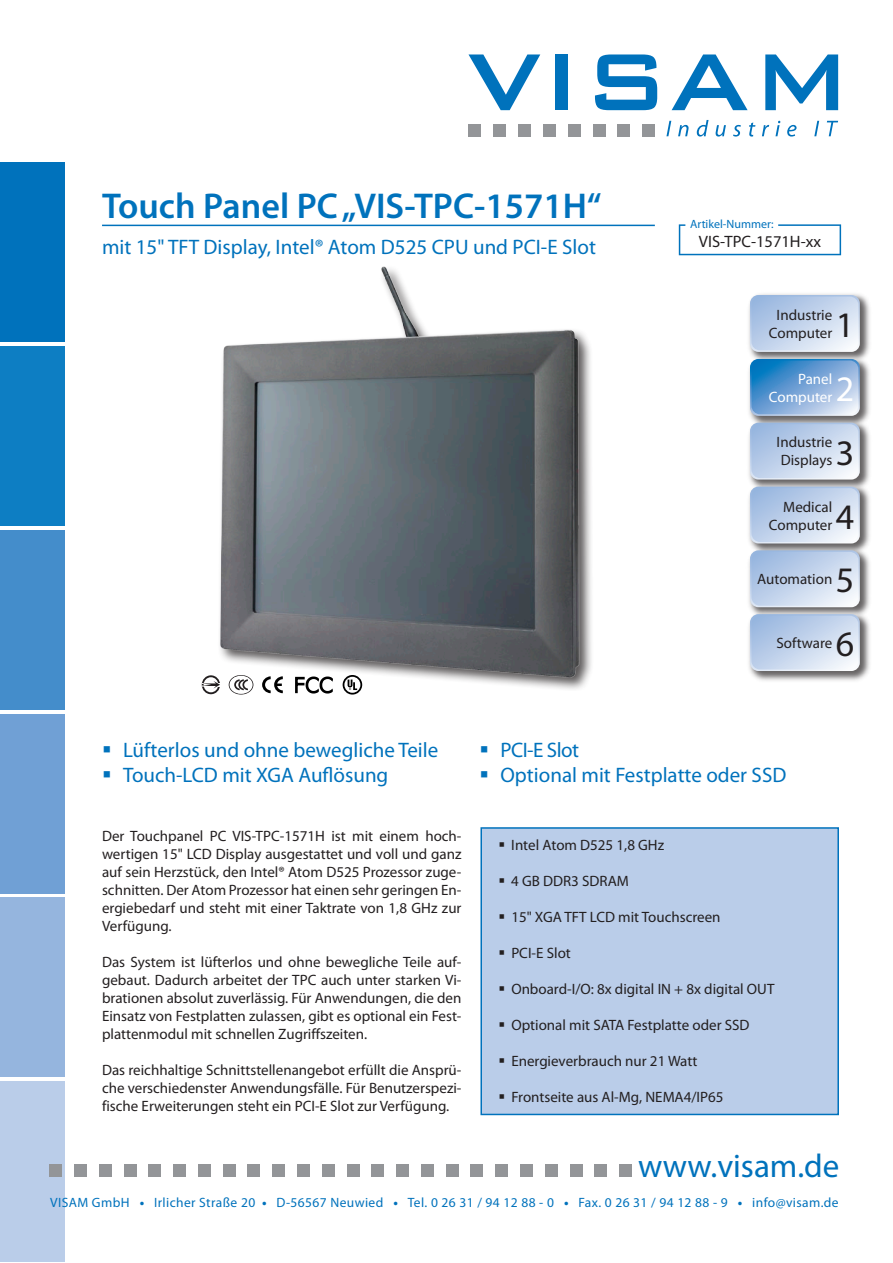
<style>
.page{position:relative;width:893px;height:1263px;background:#fff}
.page>*{position:absolute;margin:0;border:0;box-sizing:border-box;transform-origin:0 0}
.t1{font:600 36px "Myriad Pro";color:#0072bc}
.t2{font:36px "Myriad Pro";color:#231f20}
.t3{font:36px "Myriad Pro";color:#fff}
.t4{font:33px "Myriad Pro";color:#0072bc}
.t5{font:21px "Myriad Pro";color:#0072bc}
.t6{font:16.5px "Myriad Pro";color:#231f20}
.t7{font:15px/18px "Myriad Pro";color:#231f20;text-align:justify}
.t8{font:15px/18px "Myriad Pro";color:#fff;text-align:right}
.t9{font:13.5px "Myriad Pro";letter-spacing:.03em;color:#0072bc}
.t10{font:12px "Myriad Pro";color:#0072bc}
.s1{font-weight:700}
</style>
<div class="page">
<div style="left:0;top:1081px;width:65px;height:181px;background:#bacde9"></div>
<div style="left:0;top:162px;width:65px;height:180px;background:#0072bc"></div>
<div style="left:0;top:346px;width:65px;height:180px;background:#0d7ec3"></div>
<div style="left:0;top:530px;width:65px;height:180px;background:#448dcb"></div>
<div style="left:0;top:714px;width:65px;height:179px;background:#70a0d5"></div>
<div style="left:0;top:897px;width:65px;height:180px;background:#95b5de"></div>
<div style="left:124px;top:1165px;width:12px;height:12px;background:#939598"></div>
<div style="left:149px;top:1165px;width:12px;height:12px;background:#939598"></div>
<div style="left:173px;top:1165px;width:13px;height:12px;background:#939598"></div>
<div style="left:198px;top:1165px;width:13px;height:12px;background:#939598"></div>
<div style="left:223px;top:1165px;width:12px;height:12px;background:#939598"></div>
<div style="left:248px;top:1165px;width:12px;height:12px;background:#939598"></div>
<div style="left:272px;top:1165px;width:13px;height:12px;background:#939598"></div>
<div style="left:50px;top:1164px;width:12px;height:13px;background:#939598"></div>
<div style="left:74px;top:1164px;width:13px;height:13px;background:#939598"></div>
<div style="left:99px;top:1164px;width:12px;height:13px;background:#939598"></div>
<div style="left:421px;top:1165px;width:13px;height:12px;background:#939598"></div>
<div style="left:446px;top:1165px;width:12px;height:12px;background:#939598"></div>
<div style="left:471px;top:1165px;width:12px;height:12px;background:#939598"></div>
<div style="left:495px;top:1165px;width:13px;height:12px;background:#939598"></div>
<div style="left:520px;top:1165px;width:13px;height:12px;background:#939598"></div>
<div style="left:545px;top:1165px;width:12px;height:12px;background:#939598"></div>
<div style="left:570px;top:1165px;width:12px;height:12px;background:#939598"></div>
<div style="left:297px;top:1164px;width:13px;height:13px;background:#939598"></div>
<div style="left:322px;top:1164px;width:12px;height:13px;background:#939598"></div>
<div style="left:347px;top:1164px;width:12px;height:13px;background:#939598"></div>
<div style="left:372px;top:1164px;width:12px;height:13px;background:#939598"></div>
<div style="left:396px;top:1164px;width:13px;height:13px;background:#939598"></div>
<div style="left:595px;top:1164px;width:12px;height:13px;background:#939598"></div>
<div style="left:619px;top:1164px;width:13px;height:13px;background:#939598"></div>
<svg style="left:679px;top:224px;width:162px;height:31px"></svg>
<img style="left:749px;top:294px;width:121px;height:61px">
<svg style="left:750px;top:295px;width:110px;height:57px;background:#c5d5ec"></svg>
<img style="left:749px;top:355px;width:121px;height:63px">
<svg style="left:750px;top:359px;width:110px;height:57px;background:#76a8d7"></svg>
<img style="left:749px;top:418px;width:121px;height:65px">
<svg style="left:750px;top:423px;width:110px;height:57px;background:#c5d4eb"></svg>
<img style="left:749px;top:483px;width:121px;height:63px">
<svg style="left:750px;top:487px;width:110px;height:56px;background:#c5d5ec"></svg>
<img style="left:749px;top:546px;width:121px;height:64px">
<svg style="left:750px;top:550px;width:110px;height:57px;background:#c5d5eb"></svg>
<img style="left:749px;top:610px;width:121px;height:71px">
<svg style="left:750px;top:614px;width:110px;height:57px;background:#c5d5ec"></svg>
<svg style="left:468px;top:54px;width:72px;height:56px"></svg>
<div style="left:555px;top:54px;width:13px;height:56px;background:#0072bc"></div>
<svg style="left:595px;top:54px;width:62px;height:56px"></svg>
<svg style="left:672px;top:54px;width:76px;height:56px"></svg>
<svg style="left:765px;top:54px;width:73px;height:56px"></svg>
<div style="left:468px;top:124px;width:13px;height:12px;background:#939598"></div>
<div style="left:493px;top:124px;width:13px;height:12px;background:#939598"></div>
<div style="left:518px;top:124px;width:13px;height:12px;background:#939598"></div>
<div style="left:543px;top:124px;width:12px;height:12px;background:#939598"></div>
<div style="left:568px;top:124px;width:12px;height:12px;background:#939598"></div>
<div style="left:593px;top:124px;width:12px;height:12px;background:#939598"></div>
<div style="left:618px;top:124px;width:12px;height:12px;background:#939598"></div>
<div style="left:642px;top:124px;width:13px;height:12px;background:#939598"></div>
<svg style="left:666px;top:121px;width:5px;height:15px"></svg>
<svg style="left:678px;top:125px;width:10px;height:11px"></svg>
<svg style="left:697px;top:120px;width:11px;height:17px"></svg>
<svg style="left:716px;top:125px;width:10px;height:12px"></svg>
<svg style="left:733px;top:125px;width:8px;height:12px"></svg>
<svg style="left:749px;top:122px;width:6px;height:15px"></svg>
<svg style="left:762px;top:125px;width:7px;height:11px"></svg>
<svg style="left:775px;top:121px;width:5px;height:15px"></svg>
<svg style="left:787px;top:125px;width:9px;height:12px"></svg>
<svg style="left:814px;top:121px;width:5px;height:15px"></svg>
<svg style="left:827px;top:121px;width:11px;height:15px"></svg>
<hr style="left:102px;top:225px;width:553px;height:1px;background:#0072bc">
<img style="left:201px;top:266px;width:391px;height:429px">
<div style="left:480px;top:827px;width:359px;height:288px;background:#bacde9;border:2px solid #0072bc"></div>
<svg style="left:262px;top:676px;width:21px;height:17px"></svg>
<svg style="left:343px;top:675px;width:19px;height:19px"></svg>
<svg style="left:344px;top:677px;width:16px;height:16px"></svg>
<svg style="left:348px;top:679px;width:9px;height:11px"></svg>
<svg style="left:229px;top:675px;width:24px;height:19px"></svg>
<div style="left:229px;top:676px;width:24px;height:18px;background:#fff;border-radius:50%"></div>
<svg style="left:234px;top:679px;width:14px;height:11px"></svg>
<svg style="left:202px;top:675px;width:18px;height:19px"></svg>
<div style="left:204px;top:677px;width:14px;height:15px;background:#fff;border-radius:50%"></div>
<svg style="left:202px;top:681px;width:18px;height:7px"></svg>
<svg style="left:294px;top:676px;width:40px;height:18px"></svg>
<p class="t1" style="left:102px;top:183px;width:501px">Touch Panel PC „VIS-TPC-1571H“</p>
<p class="t5" style="left:102px;top:234px;width:495px">mit 15" TFT Display, Intel® Atom D525 CPU und PCI-E Slot</p>
<p class="t10" style="left:690px;top:216px;width:85px">Artikel-Nummer:</p>
<p class="t6" style="left:699px;top:231px;width:124px">VIS-TPC-1571H-xx</p>
<p class="t7" style="left:769px;top:306px;width:65px;text-align:center">Industrie<br>Computer</p>
<p class="t8" style="left:769px;top:370px;width:65px">Panel<br>Computer</p>
<h1 class="t3" style="left:836px;top:367px;width:20px">2</h1>
<p class="t7" style="left:777px;top:433px;width:57px">Industrie<br>Displays</p>
<h1 class="t2" style="left:836px;top:430px;width:20px">3</h1>
<p class="t7" style="left:769px;top:497px;width:65px;text-align:right">Medical<br>Computer</p>
<h1 class="t2" style="left:836px;top:494px;width:20px">4</h1>
<h1 class="t2" style="left:836px;top:303px;width:20px">1</h1>
<p class="t7" style="left:757px;top:570px;width:77px">Automation</p>
<h1 class="t2" style="left:836px;top:558px;width:20px">5</h1>
<p class="t7" style="left:776px;top:634px;width:57px">Software</p>
<h1 class="t2" style="left:836px;top:622px;width:20px">6</h1>
<p class="t5" style="left:102px;top:737px;width:338px">▪ Lüfterlos und ohne bewegliche Teile</p>
<p class="t5" style="left:102px;top:762px;width:288px">▪ Touch-LCD mit XGA Auflösung</p>
<p class="t7" style="left:102px;top:826px;width:361px">Der Touchpanel PC VIS-TPC-1571H ist mit einem hoch&shy;wertigen 15" LCD Display ausgestattet und voll und ganz auf sein Herzstück, den Intel® Atom D525 Prozessor zuge&shy;schnitten. Der Atom Prozessor hat einen sehr geringen En&shy;ergiebedarf und steht mit einer Taktrate von 1,8 GHz zur Verfügung.</p>
<p class="t7" style="left:102px;top:952px;width:361px">Das System ist lüfterlos und ohne bewegliche Teile auf&shy;gebaut. Dadurch arbeitet der TPC auch unter starken Vi&shy;brationen absolut zuverlässig. Für Anwendungen, die den Einsatz von Festplatten zulassen, gibt es optional ein Fest&shy;plattenmodul mit schnellen Zugriffszeiten.</p>
<p class="t7" style="left:102px;top:1060px;width:361px">Das reichhaltige Schnittstellenangebot erfüllt die Ansprü&shy;che verschiedenster Anwendungsfälle. Für Benutzerspezi&shy;fische Erweiterungen steht ein PCI-E Slot zur Verfügung.</p>
<p class="t5" style="left:479px;top:737px;width:101px">▪ PCI-E Slot</p>
<p class="t5" style="left:479px;top:762px;width:308px">▪ Optional mit Festplatte oder SSD</p>
<p class="t7" style="left:499px;top:836px;width:167px">▪ Intel Atom D525 1,8 GHz</p>
<p class="t7" style="left:499px;top:872px;width:132px">▪ 4 GB DDR3 SDRAM</p>
<p class="t7" style="left:499px;top:908px;width:223px">▪ 15" XGA TFT LCD mit Touchscreen</p>
<p class="t7" style="left:499px;top:944px;width:74px">▪ PCI-E Slot</p>
<p class="t7" style="left:499px;top:980px;width:277px">▪ Onboard-I/O: 8x digital IN + 8x digital OUT</p>
<p class="t7" style="left:499px;top:1016px;width:253px">▪ Optional mit SATA Festplatte oder SSD</p>
<p class="t7" style="left:499px;top:1052px;width:200px">▪ Energieverbrauch nur 21 Watt</p>
<p class="t7" style="left:499px;top:1088px;width:226px">▪ Frontseite aus Al-Mg, NEMA4/IP65</p>
<h2 class="t4" style="left:638px;top:1145px;width:203px">www.visam.de</h2>
<p class="t9" style="left:50px;top:1194px;width:790px">VISAM GmbH <span class="s1">•</span> Irlicher Straße 20 <span class="s1">•</span> D-56567 Neuwied <span class="s1">•</span> Tel. 0 26 31 / 94 12 88 - 0 <span class="s1">•</span> Fax. 0 26 31 / 94 12 88 - 9 <span class="s1">•</span> info@visam.de</p>
</div>
